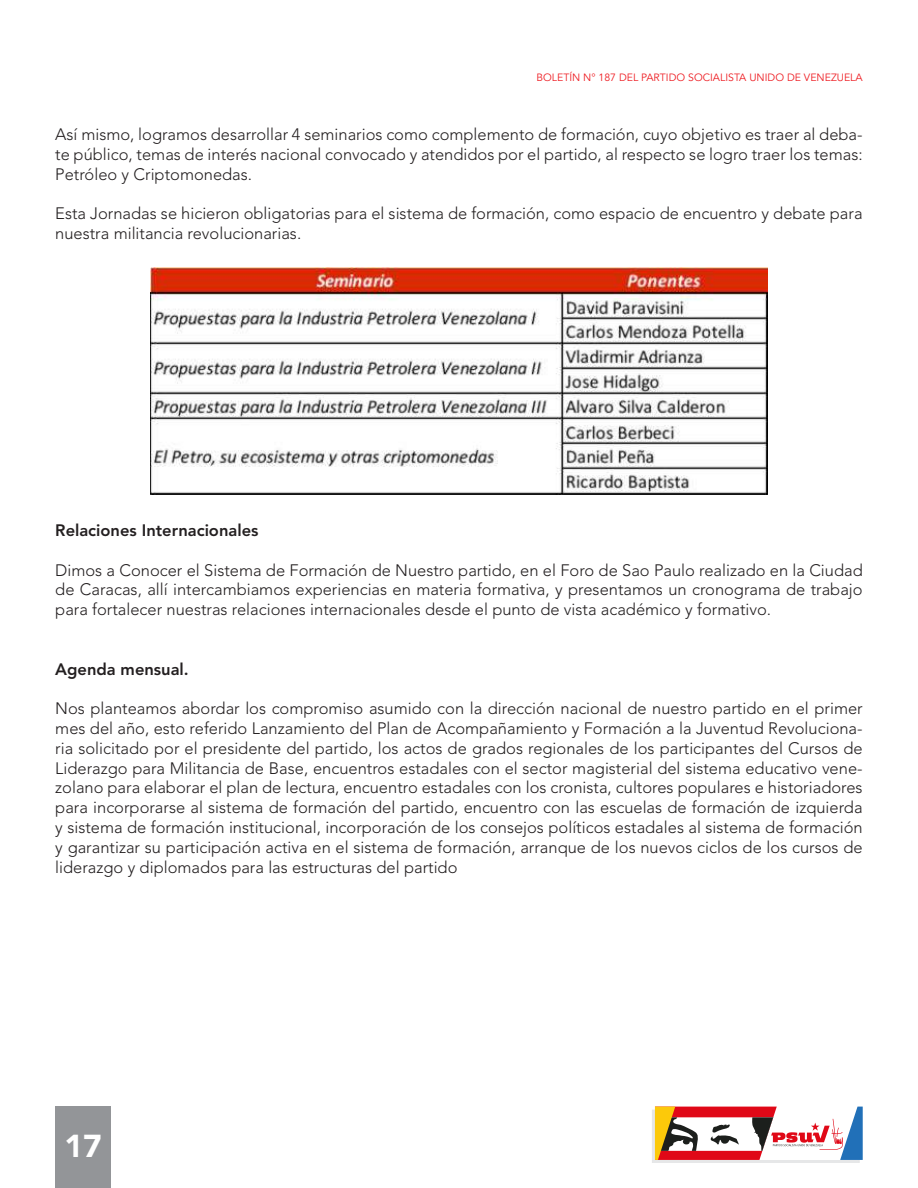
<style>
.page{position:relative;width:918px;height:1188px;background:#fff}
.page>*{position:absolute;margin:0;border:0;box-sizing:border-box;transform-origin:0 0}
.t1{font:900 31.5px "Avenir LT Std";color:#fff}
.t2{font:300 16.5px/19.8px "Avenir LT Std";color:#231f20;text-align:justify}
.t3{font:800 16.5px "Avenir LT Std";color:#231f20}
.t4{font:10.5px "Avenir LT Std";color:#ee1d23}
</style>
<div class="page">
<div style="left:55px;top:1107px;width:56px;height:81px;background:#939598"></div>
<img style="left:652px;top:1110px;width:208px;height:53px">
<svg style="left:655px;top:1107px;width:208px;height:53px"></svg>
<img style="left:150px;top:268px;width:618px;height:226px">
<p class="t4" style="left:537px;top:72px;width:328px">BOLETÍN N° 187 DEL PARTIDO SOCIALISTA UNIDO DE VENEZUELA</p>
<p class="t2" style="left:55px;top:125px;width:809px">Así mismo, logramos desarrollar 4 seminarios como complemento de formación, cuyo objetivo es traer al deba&shy;te público, temas de interés nacional convocado y atendidos por el partido, al respecto se logro traer los temas:<br>Petróleo y Criptomonedas.</p>
<p class="t2" style="left:55px;top:204px;width:809px">Esta Jornadas se hicieron obligatorias para el sistema de formación, como espacio de encuentro y debate para nuestra militancia revolucionarias.</p>
<p class="t3" style="left:55px;top:521px;width:205px">Relaciones Internacionales</p>
<p class="t2" style="left:55px;top:560px;width:809px">Dimos a Conocer el Sistema de Formación de Nuestro partido, en el Foro de Sao Paulo realizado en la Ciudad de Caracas, allí intercambiamos experiencias en materia formativa, y presentamos un cronograma de trabajo para fortalecer nuestras relaciones internacionales desde el punto de vista académico y formativo.</p>
<p class="t3" style="left:55px;top:659px;width:135px">Agenda mensual.</p>
<p class="t2" style="left:55px;top:699px;width:809px">Nos planteamos abordar los compromiso asumido con la dirección nacional de nuestro partido en el primer mes del año, esto referido Lanzamiento del Plan de Acompañamiento y Formación a la Juventud Revoluciona&shy;ria solicitado por el presidente del partido, los actos de grados regionales de los participantes del Cursos de Liderazgo para Militancia de Base, encuentros estadales con el sector magisterial del sistema educativo vene&shy;zolano para elaborar el plan de lectura, encuentro estadales con los cronista, cultores populares e historiadores para incorporarse al sistema de formación del partido, encuentro con las escuelas de formación de izquierda y sistema de formación institucional, incorporación de los consejos políticos estadales al sistema de formación y garantizar su participación activa en el sistema de formación, arranque de los nuevos ciclos de los cursos de liderazgo y diplomados para las estructuras del partido</p>
<h1 class="t1" style="left:65px;top:1127px;width:39px">17</h1>
</div>
